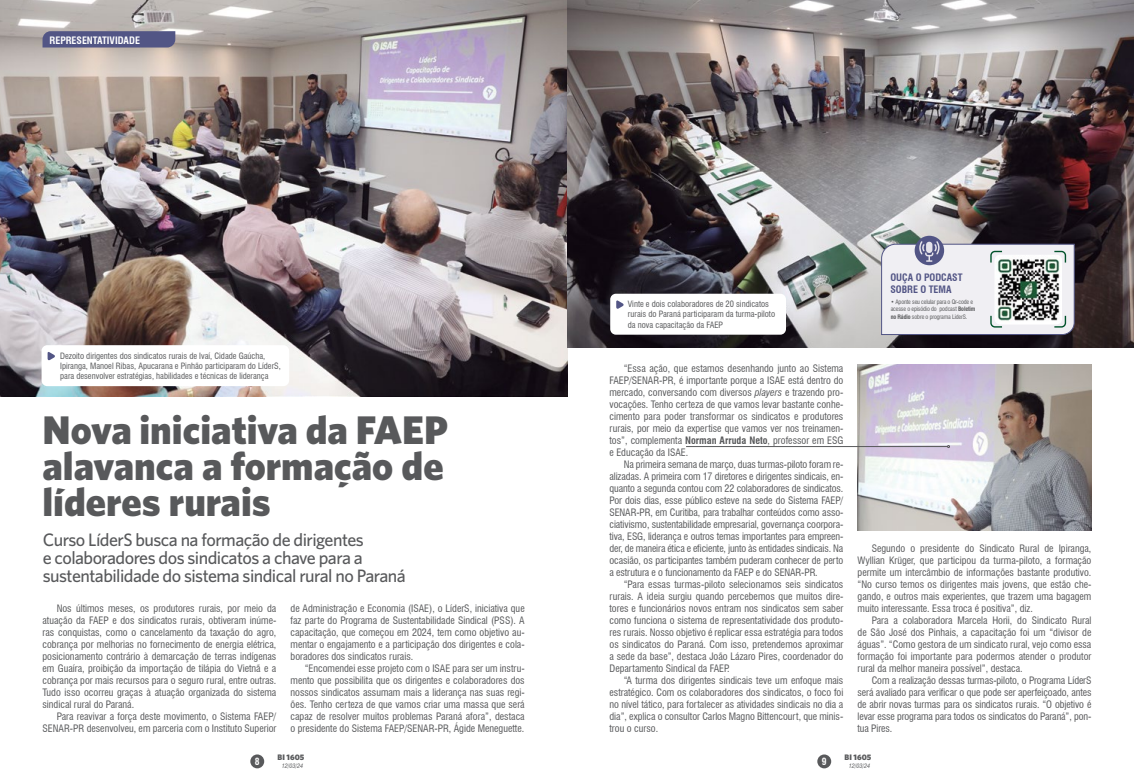
<style>
.page{position:relative;width:1134px;height:780px;background:#fff}
.page>*{position:absolute;margin:0;border:0;box-sizing:border-box;transform-origin:0 0}
.t1{font:900 40px/36px "Whitney HTF";color:#58595b;text-align:justify}
.t2{font:500 18px/18px "Whitney HTF";letter-spacing:-.03em;color:#58595b}
.t3{font:condensed 10px/12px "Swiss 721 BT";color:#58595b;text-align:justify}
.t4{font:700 condensed 10px/12px "Swiss 721 BT";color:#525585}
.t5{font:700 condensed 10px "Swiss 721 BT";color:#fff}
.t6{font:700 condensed 9.6px "Swiss 721 BT";color:#fff}
.t7{font:condensed 8.5px/10.2px "Swiss 721 BT";color:#58595b}
.t8{font:900 8px "Whitney HTF";color:#58595b}
.t9{font:condensed 6px/7.2px "Swiss 721 BT";letter-spacing:-.02em;color:#58595b}
.t10{font:italic condensed 6px "Swiss 721 BT";color:#58595b}
.s1{font-style:italic}
.s2{font-weight:700}
</style>
<div class="page">
<div style="left:250px;top:754px;width:14px;height:14px;background:#58595b;border-radius:50%"></div>
<div style="left:817px;top:754px;width:14px;height:14px;background:#58595b;border-radius:50%"></div>
<img style="left:0;top:0;width:567px;height:396px">
<svg style="left:43px;top:31px;width:132px;height:16px;background:#545785"></svg>
<div style="left:42px;top:345px;width:247px;height:41px;background:#fff;border-radius:6px"></div>
<svg style="left:48px;top:352px;width:7px;height:8px"></svg>
<img style="left:567px;top:0;width:567px;height:347px">
<img style="left:858px;top:364px;width:233px;height:166px">
<hr style="left:686px;top:446px;width:261px;height:1px;background:#58595b">
<div style="left:915px;top:236px;width:29px;height:29px;background:#525585;border-radius:50%"></div>
<svg style="left:881px;top:241px;width:194px;height:94px"></svg>
<div style="left:610px;top:294px;width:176px;height:40px;background:#fff;border-radius:6px"></div>
<svg style="left:616px;top:300px;width:8px;height:9px"></svg>
<p class="t5" style="left:50px;top:34px;width:92px">REPRESENTATIVIDADE</p>
<p class="t7" style="left:60px;top:350px;width:222px">Dezoito dirigentes dos sindicatos rurais de Ivaí, Cidade Gaúcha,<br>Ipiranga, Manoel Ribas, Apucarana e Pinhão participaram do LíderS, para desenvolver estratégias, habilidades e técnicas de liderança</p>
<h1 class="t1" style="left:43px;top:411px;width:407px">Nova iniciativa da FAEP alavanca a formação de líderes rurais</h1>
<h2 class="t2" style="left:43px;top:530px;width:365px">Curso LíderS busca na formação de dirigentes<br>e colaboradores dos sindicatos a chave para a sustentabilidade do sistema sindical rural no Paraná</h2>
<p class="t3" style="left:43px;top:602px;width:235px;text-indent:14px">Nos últimos meses, os produtores rurais, por meio da atuação da FAEP e dos sindicatos rurais, obtiveram inúme&shy;ras conquistas, como o cancelamento da taxação do agro, cobrança por melhorias no fornecimento de energia elétrica, posicionamento contrário à demarcação de terras indígenas em Guaíra, proibição da importação de tilápia do Vietnã e a cobrança por mais recursos para o seguro rural, entre outras.<br>Tudo isso ocorreu graças à atuação organizada do sistema sindical rural do Paraná.</p>
<p class="t3" style="left:43px;top:710px;width:235px;text-align:right">Para reavivar a força deste movimento, o Sistema FAEP/<br>SENAR-PR desenvolveu, em parceria com o Instituto Superior</p>
<p class="t3" style="left:291px;top:602px;width:236px">de Administração e Economia (ISAE), o LíderS, iniciativa que faz parte do Programa de Sustentabilidade Sindical (PSS). A capacitação, que começou em 2024, tem como objetivo au&shy;mentar o engajamento e a participação dos dirigentes e cola&shy;boradores dos sindicatos rurais.</p>
<p class="t3" style="left:291px;top:662px;width:236px;text-indent:14px">“Encomendei esse projeto com o ISAE para ser um instru&shy;mento que possibilita que os dirigentes e colaboradores dos nossos sindicatos assumam mais a liderança nas suas regi&shy;ões. Tenho certeza de que vamos criar uma massa que será capaz de resolver muitos problemas Paraná afora”, destaca o presidente do Sistema FAEP/SENAR-PR, Ágide Meneguette.</p>
<p class="t6" style="left:255px;top:755px;width:6px">8</p>
<p class="t8" style="left:278px;top:752px;width:28px">BI 1605</p>
<p class="t10" style="left:282px;top:762px;width:23px">12/03/24</p>
<p class="t7" style="left:628px;top:299px;width:149px">Vinte e dois colaboradores de 20 sindicatos rurais do Paraná participaram da turma-piloto da nova capacitação da FAEP</p>
<p class="t3" style="left:609px;top:362px;width:235px;text-indent:14px">“Essa ação, que estamos desenhando junto ao Sistema FAEP/SENAR-PR, é importante porque a ISAE está dentro do mercado, conversando com diversos <span class="s1">players</span> e trazendo pro&shy;vocações. Tenho certeza de que vamos levar bastante conhe&shy;cimento para poder transformar os sindicatos e produtores rurais, por meio da expertise que vamos ver nos treinamen&shy;tos”, complementa <span class="s2">Norman Arruda Neto</span>, professor em ESG e Educação da ISAE.</p>
<p class="t3" style="left:609px;top:458px;width:235px;text-indent:14px">Na primeira semana de março, duas turmas-piloto foram re&shy;alizadas. A primeira com 17 diretores e dirigentes sindicais, en&shy;quanto a segunda contou com 22 colaboradores de sindicatos.<br>Por dois dias, esse público esteve na sede do Sistema FAEP/ SENAR-PR, em Curitiba, para trabalhar conteúdos como asso&shy;ciativismo, sustentabilidade empresarial, governança coorpora&shy;tiva, ESG, liderança e outros temas importantes para empreen&shy;der, de maneira ética e eficiente, junto às entidades sindicais. Na ocasião, os participantes também puderam conhecer de perto a estrutura e o funcionamento da FAEP e do SENAR-PR.</p>
<p class="t3" style="left:609px;top:578px;width:235px;text-indent:14px">“Para essas turmas-piloto selecionamos seis sindicatos rurais. A ideia surgiu quando percebemos que muitos dire&shy;tores e funcionários novos entram nos sindicatos sem saber como funciona o sistema de representatividade dos produto&shy;res rurais. Nosso objetivo é replicar essa estratégia para todos os sindicatos do Paraná. Com isso, pretendemos aproximar a sede da base”, destaca João Lázaro Pires, coordenador do Departamento Sindical da FAEP.</p>
<p class="t3" style="left:609px;top:674px;width:235px;text-indent:14px">“A turma dos dirigentes sindicais teve um enfoque mais estratégico. Com os colaboradores dos sindicatos, o foco foi no nível tático, para fortalecer as atividades sindicais no dia a dia”, explica o consultor Carlos Magno Bittencourt, que minis&shy;trou o curso.</p>
<p class="t4" style="left:890px;top:271px;width:74px">OUÇA O PODCAST<br>SOBRE O TEMA</p>
<p class="t9" style="left:891px;top:298px;width:86px">• Aponte seu celular para o Qr-code e acesse o episódio do podcast <span class="s2">Boletim no Rádio</span> sobre o programa LiderS.</p>
<p class="t3" style="left:857px;top:542px;width:235px;text-indent:14px">Segundo o presidente do Sindicato Rural de Ipiranga, Wyllian Krüger, que participou da turma-piloto, a formação permite um intercâmbio de informações bastante produtivo. “No curso temos os dirigentes mais jovens, que estão che&shy;gando, e outros mais experientes, que trazem uma bagagem muito interessante. Essa troca é positiva”, diz.</p>
<p class="t3" style="left:857px;top:614px;width:235px;text-indent:14px">Para a colaboradora Marcela Horii, do Sindicato Rural de São José dos Pinhais, a capacitação foi um “divisor de águas”. “Como gestora de um sindicato rural, vejo como essa formação foi importante para podermos atender o produtor rural da melhor maneira possível”, destaca.</p>
<p class="t3" style="left:857px;top:674px;width:235px;text-indent:14px">Com a realização dessas turmas-piloto, o Programa LíderS será avaliado para verificar o que pode ser aperfeiçoado, antes de abrir novas turmas para os sindicatos rurais. “O objetivo é levar esse programa para todos os sindicatos do Paraná”, pon&shy;tua Pires.</p>
<p class="t6" style="left:822px;top:755px;width:6px">9</p>
<p class="t8" style="left:844px;top:752px;width:28px">BI 1605</p>
<p class="t10" style="left:849px;top:762px;width:23px">12/03/24</p>
</div>
